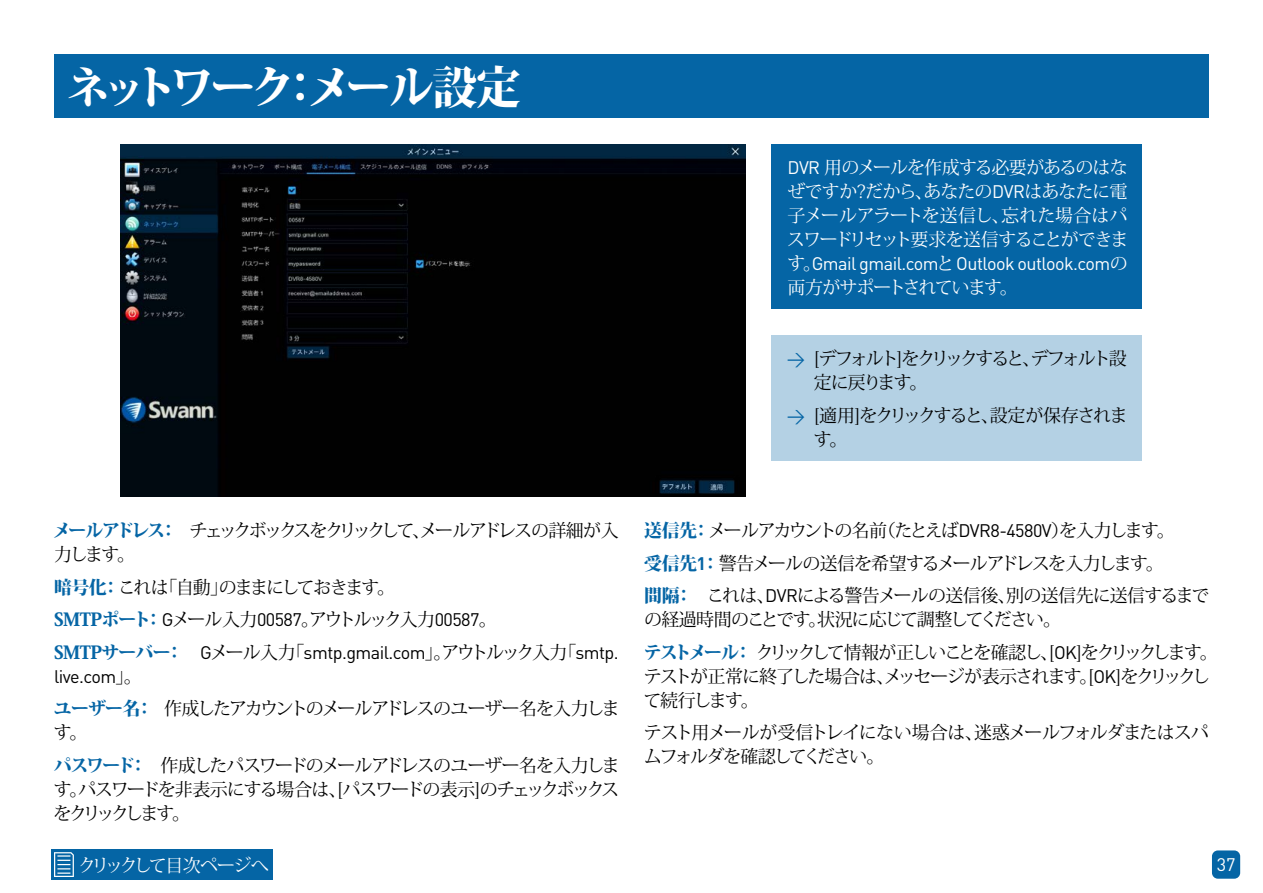
<style>
.page{position:relative;width:1263px;height:893px;background:#fff}
.page>*{position:absolute;margin:0;border:0;box-sizing:border-box;transform-origin:0 0}
.t1{font:800 45px "Koz Min Pr 6 N";letter-spacing:-.11em;color:#fff}
.t2{font:18px/24px "Koz Min Pr 6 N";letter-spacing:-.1em;color:#000}
.t3{font:18px/32.5px "Koz Min Pr 6 N";letter-spacing:-.07em;color:#000}
.t4{font:18px/24px "Koz Min Pr 6 N";letter-spacing:-.07em;color:#fff;text-align:justify}
.t5{font:18px/32.5px "Koz Min Pr 6 N";letter-spacing:-.12em;color:#000}
.t6{font:18px/24px "DIN Pro";letter-spacing:-.03em;color:#000}
.t7{font:18px/24px "Koz Min Pr 6 N";letter-spacing:-.08em;color:#000}
.t8{font:18px/24px "Koz Min Pr 6 N";letter-spacing:-.14em;color:#000}
.t9{font:18px "DIN Pro";letter-spacing:-.03em;color:#fff}
.t10{font:18px/24px "Koz Min Pr 6 N";letter-spacing:-.13em;color:#000}
.t11{font:18px "Koz Min Pr 6 N";letter-spacing:-.1em;color:#fff}
.s1{font-family:"DIN Pro"}
.s2{font-family:"Koz Min Pr 6 N"}
.s3{font-family:"DIN Pro";color:#0565a5}
.s4{font-weight:800;color:#0565a5}
.s5{font-family:"Koz Min Pr 6 N";font-weight:800;color:#0565a5}
.s6{font-family:"DIN Pro";font-weight:700;color:#0565a5}
</style>
<div class="page">
<div style="left:51px;top:849px;width:222px;height:31px;background:#0565a5"></div>
<div style="left:1212px;top:850px;width:28px;height:29px;background:#0565a5;border-radius:6px"></div>
<svg style="left:54px;top:852px;width:20px;height:25px"></svg>
<div style="left:54px;top:54px;width:1155px;height:64px;background:#0565a5"></div>
<div style="left:772px;top:144px;width:370px;height:165px;background:#0565a5"></div>
<img style="left:120px;top:145px;width:625px;height:351px">
<div style="left:772px;top:336px;width:370px;height:125px;background:#b4d1e4"></div>
<h1 class="t1" style="left:65px;top:62px;width:457px">ネットワーク：メール設定</h1>
<p class="t4" style="left:787px;top:156px;width:343px"><span class="s1">DVR</span> 用のメールを作成する必要があるのはなぜですか?だから、あなたの<span class="s1">DVR</span>はあなたに電子メールアラートを送信し、忘れた場合はパスワードリセット要求を送信することができま</p>
<p class="t9" style="left:787px;top:249px;width:342px"><span class="s2">す。</span>Gmail gmail.com<span class="s2">と</span>Outlook outlook.com<span class="s2">の</span></p>
<p class="t4" style="left:788px;top:276px;width:232px">両方がサポートされています。</p>
<p class="t10" style="left:814px;top:347px;width:314px;text-indent:-27px"><span class="s3">→</span> [デフォルト]をクリックすると、デフォルト設定に戻ります。</p>
<p class="t2" style="left:814px;top:403px;width:316px;text-indent:-27px"><span class="s3">→</span> [適用]をクリックすると、設定が保存されます。</p>
<p class="t8" style="left:52px;top:519px;width:568px"><span class="s4">メールアドレス：</span> チェックボックスをクリックして、メールアドレスの詳細が入力します。</p>
<p class="t2" style="left:54px;top:571px;width:444px;line-height:32.5px"><span class="s4">暗号化：</span>これは「自動」のままにしておきます。<br><span class="s4">SMTPポート：</span><span class="s1">G</span>メール入力<span class="s1">00587</span>。アウトルック入力<span class="s1">00587</span>。</p>
<p class="t6" style="left:54px;top:638px;width:566px"><span class="s5">SMTPサーバー：</span> G<span class="s2">メール入力「</span>smtp.gmail.com<span class="s2">」。アウトルック入力「</span>smtp. live.com<span class="s2">」。</span></p>
<p class="t2" style="left:54px;top:697px;width:567px"><span class="s4">ユーザー名：</span>作成したアカウントのメールアドレスのユーザー名を入力します。</p>
<p class="t2" style="left:53px;top:753px;width:568px;text-align:justify"><span class="s4">パスワード：</span> 作成したパスワードのメールアドレスのユーザー名を入力します。パスワードを非表示にする場合は、[パスワードの表示]のチェックボックスをクリックします。</p>
<p class="t3" style="left:644px;top:515px;width:567px"><span class="s4">送信先：</span>メールアカウントの名前（たとえば<span class="s1">DVR8-4580V</span>）を入力します。<br><span class="s4">受信先</span><span class="s6">1</span><span class="s4">：</span>警告メールの送信を希望するメールアドレスを入力します。<br><span class="s4">間隔：</span> これは、<span class="s1">DVR</span>による警告メールの送信後、別の送信先に送信するまで</p>
<p class="t5" style="left:644px;top:604px;width:576px">の経過時間のことです。状況に応じて調整してください。<br><span class="s4">テストメール：</span>クリックして情報が正しいことを確認し、[<span class="s1">OK</span>]をクリックします。</p>
<p class="t2" style="left:643px;top:664px;width:568px">テストが正常に終了した場合は、メッセージが表示されます。[<span class="s1">OK</span>]をクリックして続行します。</p>
<p class="t7" style="left:644px;top:721px;width:567px">テスト用メールが受信トレイにない場合は、迷惑メールフォルダまたはスパムフォルダを確認してください。</p>
<p class="t11" style="left:78px;top:855px;width:193px">クリックして目次ページへ</p>
<p class="t9" style="left:1217px;top:850px;width:20px">37</p>
</div>
